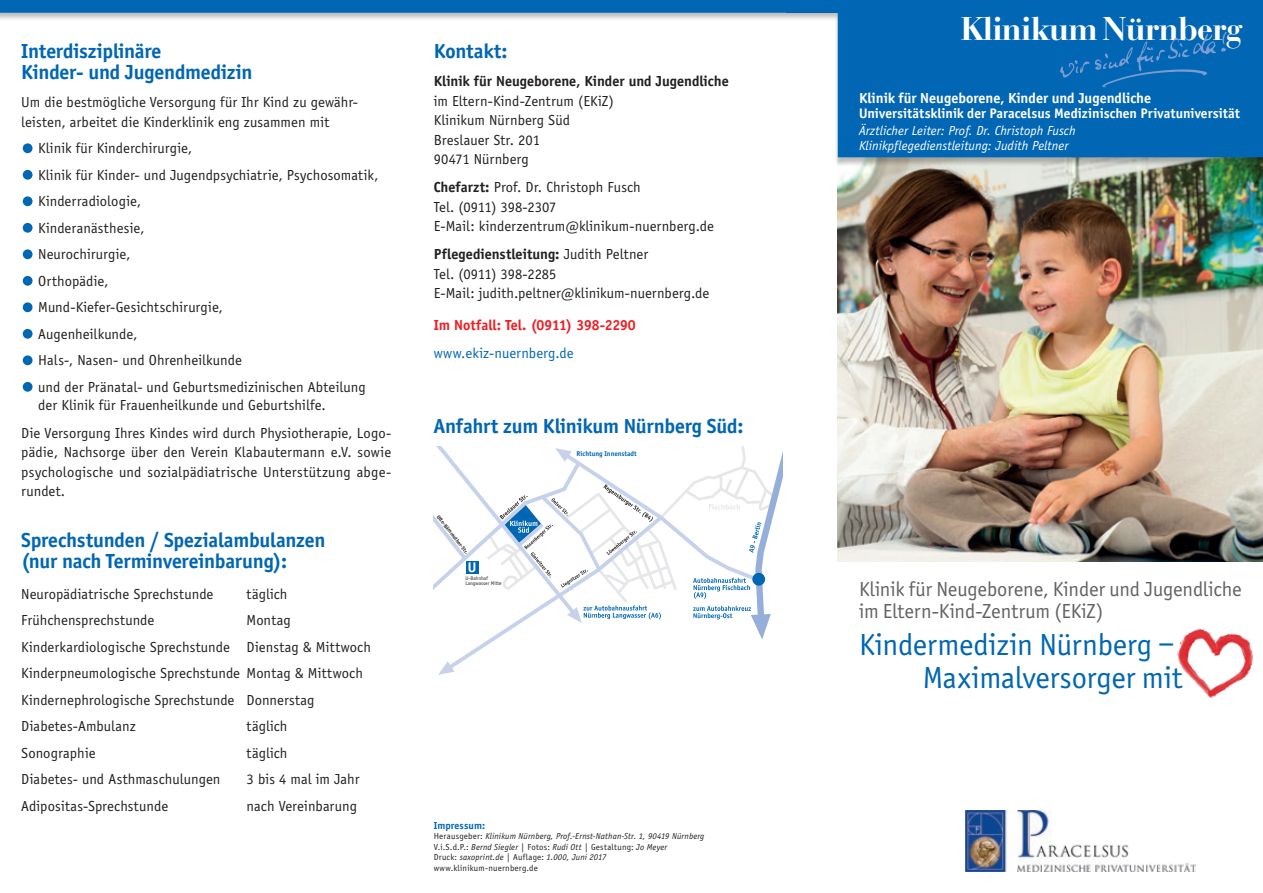
<style>
.page{position:relative;width:1263px;height:893px;background:#fff}
.page>*{position:absolute;margin:0;border:0;box-sizing:border-box;transform-origin:0 0}
.t1{font:700 34.5px "Bauer Bodoni BT";color:#fff}
.t2{font:31.5px/33px "Officina Sans";letter-spacing:-.01em;color:#0166b3;text-align:right}
.t3{font:700 21px/21px "Officina Sans";letter-spacing:-.01em;color:#0166b3}
.t4{font:21px/22.5px "Officina Sans";letter-spacing:-.005em;color:#636366}
.t5{font:15px/26.5px "Officina Sans";letter-spacing:.005em;color:#231f20}
.t6{font:700 15px "Officina Sans";color:#fff}
.t7{font:700 15px "Officina Sans";color:#231f20}
.t8{font:700 15px "Officina Sans";letter-spacing:-.005em;color:#ee1d23}
.t9{font:15px "Officina Sans";letter-spacing:.005em;color:#0166b3}
.t10{font:700 14.4px "Officina Sans";color:#fff}
.t11{font:700 14.25px "Officina Sans";letter-spacing:.005em;color:#fff}
.t12{font:italic 13.5px/15px "Officina Sans";letter-spacing:.005em;color:#fff}
.t13{font:700 10.5px "Officina Sans";letter-spacing:.01em;color:#0166b3}
.t14{font:italic 9px/10.5px "Officina Sans";letter-spacing:.015em;color:#231f20}
.t15{font:700 7.2px "Officina Sans";color:#0166b3}
.t16{font:5.4px/5.4px "Officina Sans";color:#231f20}
.t17{font:700 5.4px "Officina Sans";color:#231f20}
.s1{font-weight:700}
.s2{font-style:normal}
</style>
<div class="page">
<img style="left:1177px;top:628px;width:76px;height:71px">
<img style="left:838px;top:166px;width:425px;height:395px">
<div style="left:0;top:0;width:1263px;height:166px;background:#231f20;opacity:.3"></div>
<svg style="left:0;top:0;width:1263px;height:157px"></svg>
<img style="left:1060px;top:32px;width:167px;height:56px">
<div style="left:23px;top:143px;width:10px;height:10px;background:#0166b3;border-radius:50%"></div>
<div style="left:23px;top:170px;width:10px;height:10px;background:#0166b3;border-radius:50%"></div>
<div style="left:23px;top:196px;width:10px;height:10px;background:#0166b3;border-radius:50%"></div>
<div style="left:23px;top:223px;width:10px;height:10px;background:#0166b3;border-radius:50%"></div>
<div style="left:23px;top:249px;width:10px;height:10px;background:#0166b3;border-radius:50%"></div>
<div style="left:23px;top:276px;width:10px;height:10px;background:#0166b3;border-radius:50%"></div>
<div style="left:23px;top:302px;width:10px;height:10px;background:#0166b3;border-radius:50%"></div>
<div style="left:23px;top:329px;width:10px;height:10px;background:#0166b3;border-radius:50%"></div>
<div style="left:23px;top:355px;width:10px;height:10px;background:#0166b3;border-radius:50%"></div>
<div style="left:23px;top:382px;width:10px;height:10px;background:#0166b3;border-radius:50%"></div>
<img style="left:965px;top:810px;width:230px;height:62px">
<svg style="left:434px;top:446px;width:348px;height:229px"></svg>
<h3 class="t3" style="left:21px;top:41px;width:233px">Interdisziplinäre<br>Kinder- und Jugendmedizin</h3>
<p class="t5" style="left:21px;top:93px;width:338px;line-height:19.5px">Um die bestmögliche Versorgung für Ihr Kind zu gewähr&shy;leisten, arbeitet die Kinderklinik eng zusammen mit</p>
<p class="t5" style="left:38px;top:135px;width:342px">Klinik für Kinderchirurgie,<br>Klinik für Kinder- und Jugendpsychiatrie, Psychosomatik,<br>Kinderradiologie,<br>Kinderanästhesie,<br>Neurochirurgie,<br>Orthopädie,<br>Mund-Kiefer-Gesichtschirurgie,<br>Augenheilkunde,<br>Hals-, Nasen- und Ohrenheilkunde<br>und der Pränatal- und Geburtsmedizinischen Abteilung</p>
<p class="t5" style="left:21px;top:391px;width:371px;line-height:28px;text-indent:17px">der Klinik für Frauenheilkunde und Geburtshilfe.<br>Die Versorgung Ihres Kindes wird durch Physiotherapie, Logo-</p>
<p class="t5" style="left:21px;top:443px;width:371px;line-height:19.5px;text-align:justify">pädie, Nachsorge über den Verein Klabautermann e.V. sowie psychologische und sozialpädiatrische Unterstützung abge&shy;rundet.</p>
<h3 class="t3" style="left:21px;top:529px;width:306px">Sprechstunden / Spezialambulanzen (nur nach Terminvereinbarung):</h3>
<p class="t5" style="left:21px;top:581px;width:194px">Neuropädiatrische Sprechstunde</p>
<p class="t5" style="left:247px;top:581px;width:42px">täglich</p>
<p class="t5" style="left:21px;top:607px;width:135px">Frühchensprechstunde</p>
<p class="t5" style="left:21px;top:607px;width:351px;text-indent:225px">Montag Kinderkardiologische Sprechstunde Dienstag &amp; Mittwoch Kinderpneumologische Sprechstunde Montag &amp; Mittwoch Kindernephrologische Sprechstunde Donnerstag Diabetes-Ambulanz</p>
<p class="t5" style="left:247px;top:713px;width:42px">täglich</p>
<p class="t5" style="left:21px;top:740px;width:76px">Sonographie</p>
<p class="t5" style="left:247px;top:740px;width:42px">täglich</p>
<p class="t5" style="left:21px;top:766px;width:201px">Diabetes- und Asthmaschulungen</p>
<p class="t5" style="left:247px;top:766px;width:114px">3 bis 4 mal im Jahr</p>
<p class="t5" style="left:21px;top:793px;width:148px">Adipositas-Sprechstunde</p>
<p class="t5" style="left:247px;top:793px;width:112px">nach Vereinbarung</p>
<h3 class="t3" style="left:434px;top:41px;width:75px">Kontakt:</h3>
<p class="t7" style="left:434px;top:72px;width:296px">Klinik für Neugeborene, Kinder und Jugendliche</p>
<p class="t5" style="left:434px;top:91px;width:182px;line-height:19.5px">im Eltern-Kind-Zentrum (EKiZ)<br>Klinikum Nürnberg Süd<br>Breslauer Str. 201<br>90471 Nürnberg</p>
<p class="t5" style="left:434px;top:178px;width:282px;line-height:19.5px"><span class="s1">Chefarzt:</span> Prof. Dr. Christoph Fusch<br>Tel. (0911) 398-2307<br>E-Mail: kinderzentrum@klinikum-nuernberg.de</p>
<p class="t5" style="left:434px;top:245px;width:277px;line-height:19.5px"><span class="s1">Pflegedienstleitung:</span> Judith Peltner<br>Tel. (0911) 398-2285<br>E-Mail: judith.peltner@klinikum-nuernberg.de</p>
<p class="t8" style="left:434px;top:316px;width:204px">Im Notfall: Tel. (0911) 398-2290</p>
<p class="t9" style="left:434px;top:345px;width:141px">www.ekiz-nuernberg.de</p>
<h3 class="t3" style="left:434px;top:415px;width:311px">Anfahrt zum Klinikum Nürnberg Süd:</h3>
<p class="t17" style="left:440px;top:513px;width:49px;rotate:52deg">Otto-Bärnreuther-Str.</p>
<p class="t10" style="left:468px;top:559px;width:10px">U</p>
<p class="t16" style="left:465px;top:575px;width:38px">U-Bahnhof<br>Langwasser Mitte</p>
<p class="t15" style="left:576px;top:449px;width:62px">Richtung Innenstadt</p>
<p class="t13" style="left:434px;top:819px;width:53px">Impressum:</p>
<p class="t14" style="left:434px;top:831px;width:272px"><span class="s2">Herausgeber:</span> Klinikum Nürnberg, Prof.-Ernst-Nathan-Str. 1, 90419 Nürnberg <span class="s2">V.i.S.d.P.:</span> Bernd Siegler <span class="s2">| Fotos:</span> Rudi Ott | <span class="s2">Gestaltung:</span> Jo Meyer<br><span class="s2">Druck:</span> saxoprint.de | <span class="s2">Auflage:</span> 1.000, Juni 2017 <span class="s2">www.klinikum-nuernberg.de</span></p>
<h1 class="t1" style="left:961px;top:7px;width:282px">Klinikum Nürnberg</h1>
<p class="t6" style="left:859px;top:89px;width:294px">Klinik für Neugeborene, Kinder und Jugendliche</p>
<p class="t11" style="left:859px;top:104px;width:382px">Universitätsklinik der Paracelsus Medizinischen Privatuniversität</p>
<p class="t12" style="left:859px;top:123px;width:218px">Ärztlicher Leiter: Prof. Dr. Christoph Fusch<br>Klinikpflegedienstleitung: Judith Peltner</p>
<h3 class="t4" style="left:859px;top:577px;width:384px">Klinik für Neugeborene, Kinder und Jugendliche im Eltern-Kind-Zentrum (EKiZ)</h3>
<h2 class="t2" style="left:859px;top:629px;width:325px">Kindermedizin Nürnberg –<br>Maximalversorger mit</h2>
</div>
